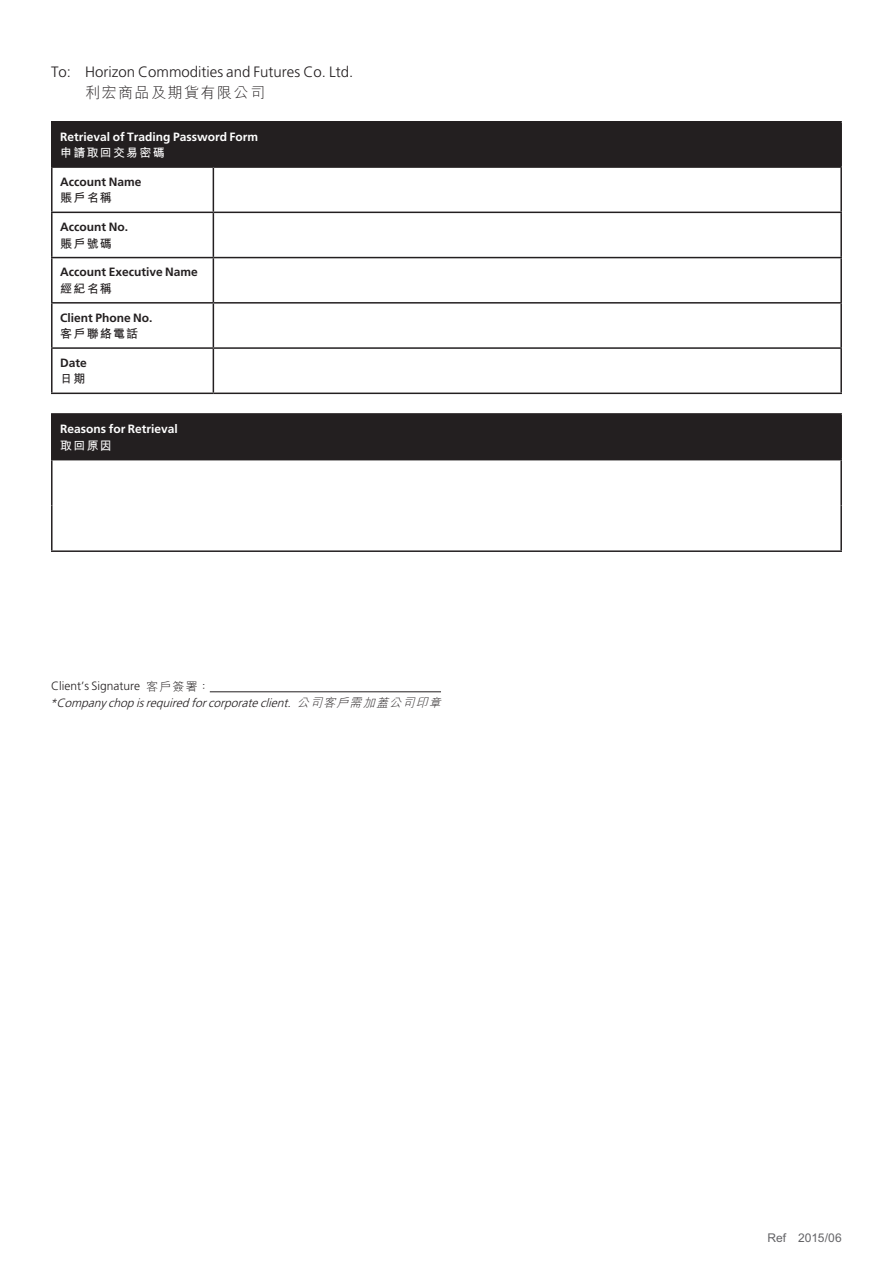
<style>
.page{position:relative;width:893px;height:1263px;background:#fff}
.page>*{position:absolute;margin:0;border:0;box-sizing:border-box;transform-origin:0 0}
.t1{font:300 15px "Frutiger LT Std";color:#231f20}
.t2{font:300 15px "M Hei HK";letter-spacing:.1em;color:#231f20}
.t3{font:italic 300 12px/17px "Frutiger LT Std";color:#231f20}
.t4{font:700 12px "Frutiger LT Std";color:#231f20}
.t5{font:700 12px "Frutiger LT Std";color:#fff}
.t6{font:700 12px "M Hei HK";letter-spacing:.1em;color:#231f20}
.t7{font:700 12px "M Hei HK";letter-spacing:.1em;color:#fff}
.t8{font:500 12px "M Hei HK";color:#636366}
.s1{font-style:normal}
.s2{font-family:"M Hei HK";font-style:normal}
.s3{font-family:"M Hei HK"}
</style>
<div class="page">
<div style="left:52px;top:122px;width:789px;height:45px;background:#231f20"></div>
<hr style="left:51px;top:168px;width:2px;height:44px;background:#231f20">
<hr style="left:213px;top:168px;width:1px;height:44px;background:#231f20">
<hr style="left:840px;top:168px;width:2px;height:44px;background:#231f20">
<hr style="left:51px;top:212px;width:162px;height:1px;background:#231f20">
<hr style="left:51px;top:213px;width:2px;height:44px;background:#231f20">
<hr style="left:213px;top:212px;width:629px;height:1px;background:#231f20">
<hr style="left:213px;top:213px;width:1px;height:44px;background:#231f20">
<hr style="left:840px;top:213px;width:2px;height:44px;background:#231f20">
<hr style="left:51px;top:257px;width:162px;height:1px;background:#231f20">
<hr style="left:51px;top:258px;width:2px;height:44px;background:#231f20">
<hr style="left:213px;top:257px;width:629px;height:1px;background:#231f20">
<hr style="left:213px;top:258px;width:1px;height:44px;background:#231f20">
<hr style="left:840px;top:258px;width:2px;height:44px;background:#231f20">
<hr style="left:51px;top:302px;width:162px;height:2px;background:#231f20">
<hr style="left:51px;top:304px;width:2px;height:43px;background:#231f20">
<hr style="left:213px;top:302px;width:629px;height:2px;background:#231f20">
<hr style="left:213px;top:304px;width:1px;height:43px;background:#231f20">
<hr style="left:840px;top:304px;width:2px;height:43px;background:#231f20">
<hr style="left:51px;top:347px;width:162px;height:2px;background:#231f20">
<hr style="left:51px;top:349px;width:2px;height:44px;background:#231f20">
<hr style="left:213px;top:347px;width:629px;height:2px;background:#231f20">
<hr style="left:213px;top:349px;width:1px;height:44px;background:#231f20">
<hr style="left:840px;top:349px;width:2px;height:44px;background:#231f20">
<hr style="left:51px;top:393px;width:162px;height:1px;background:#231f20">
<hr style="left:213px;top:393px;width:629px;height:1px;background:#231f20">
<hr style="left:51px;top:121px;width:162px;height:2px;background:#231f20">
<hr style="left:51px;top:123px;width:2px;height:43px;background:#231f20">
<hr style="left:213px;top:121px;width:629px;height:2px;background:#231f20">
<hr style="left:840px;top:123px;width:2px;height:43px;background:#231f20">
<hr style="left:51px;top:166px;width:162px;height:2px;background:#231f20">
<hr style="left:213px;top:166px;width:629px;height:2px;background:#231f20">
<div style="left:52px;top:414px;width:789px;height:46px;background:#231f20"></div>
<hr style="left:51px;top:459px;width:791px;height:1px;background:#231f20">
<hr style="left:51px;top:413px;width:791px;height:2px;background:#231f20">
<hr style="left:51px;top:415px;width:2px;height:44px;background:#231f20">
<hr style="left:840px;top:415px;width:2px;height:44px;background:#231f20">
<hr style="left:51px;top:460px;width:2px;height:45px;background:#231f20">
<hr style="left:840px;top:460px;width:2px;height:45px;background:#231f20">
<hr style="left:51px;top:505px;width:2px;height:45px;background:#231f20">
<hr style="left:840px;top:505px;width:2px;height:45px;background:#231f20">
<hr style="left:51px;top:550px;width:791px;height:2px;background:#231f20">
<hr style="left:210px;top:691px;width:231px;height:1px;background:#231f20">
<p class="t1" style="left:51px;top:64px;width:304px">To: Horizon Commodities and Futures Co. Ltd.</p>
<p class="t2" style="left:85px;top:85px;width:182px">利宏商品及期貨有限公司</p>
<p class="t5" style="left:60px;top:129px;width:200px">Retrieval of Trading Password Form</p>
<p class="t7" style="left:60px;top:144px;width:106px">申請取回交易密碼</p>
<p class="t4" style="left:60px;top:175px;width:83px">Account Name</p>
<p class="t6" style="left:60px;top:189px;width:53px">賬戶名稱</p>
<p class="t4" style="left:60px;top:220px;width:69px">Account No.</p>
<p class="t6" style="left:60px;top:234px;width:53px">賬戶號碼</p>
<p class="t4" style="left:60px;top:265px;width:139px">Account Executive Name</p>
<p class="t6" style="left:60px;top:280px;width:53px">經紀名稱</p>
<p class="t4" style="left:60px;top:310px;width:94px">Client Phone No.</p>
<p class="t6" style="left:60px;top:325px;width:79px">客戶聯絡電話</p>
<p class="t4" style="left:60px;top:356px;width:28px">Date</p>
<p class="t6" style="left:60px;top:370px;width:27px">日期</p>
<p class="t5" style="left:60px;top:421px;width:119px">Reasons for Retrieval</p>
<p class="t7" style="left:60px;top:436px;width:53px">取回原因</p>
<p class="t3" style="left:50px;top:678px;width:396px"><span class="s1">Client’s Signature</span> <span class="s2">客戶簽署：</span>*Companychopisrequiredforcorporateclient. <span class="s3">公司客戶需加蓋公司印章</span></p>
<p class="t8" style="left:767px;top:1229px;width:76px">Ref 2015/06</p>
</div>
